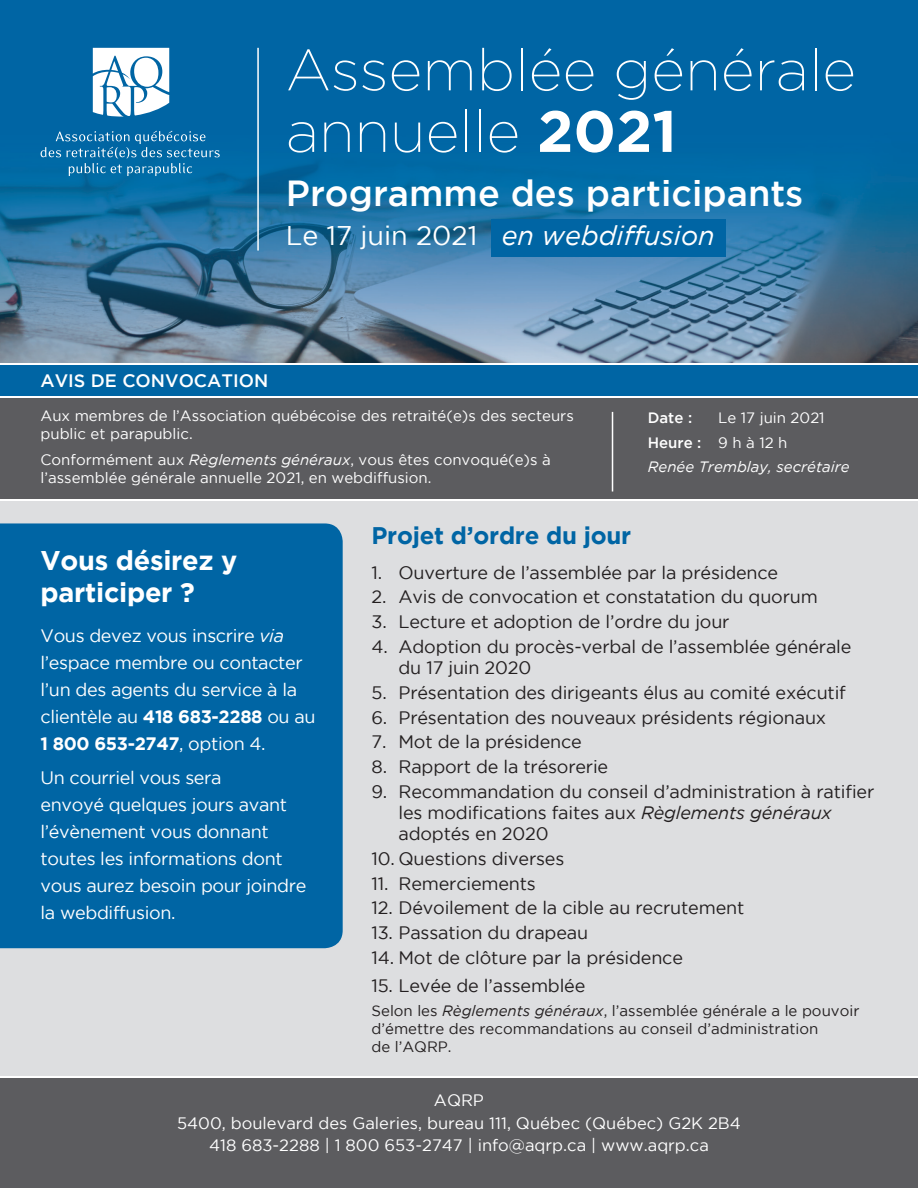
<style>
.page{position:relative;width:918px;height:1188px;background:#fff}
.page>*{position:absolute;margin:0;border:0;box-sizing:border-box;transform-origin:0 0}
.t1{font:200 58.2px/61.5px "Gotham";color:#fff}
.t2{font:500 36.15px "Gotham";color:#fff}
.t3{font:italic 27px "Gotham";color:#fff}
.t4{font:700 27px/32.4px "Gotham";letter-spacing:-.01em;color:#fff}
.t5{font:700 24px "Gotham";letter-spacing:-.01em;color:#0065a4}
.t6{font:18px/21px "Gotham";letter-spacing:-.01em;color:#231f20}
.t7{font:18px/27px "Gotham";letter-spacing:-.02em;color:#fff}
.t8{font:500 18px "Gotham";color:#fff}
.t9{font:16.5px/22.5px "Gotham";color:#fff;text-align:center}
.t10{font:15px/18px "Gotham";color:#fff}
.t11{font:15px/18px "Gotham";color:#231f20}
.t12{font:italic 15px/24.8px "Gotham";color:#fff}
.t13{font:500 15px "Gotham";color:#fff}
.s1{font-weight:700}
.s2{font-style:normal}
.s3{font-style:italic}
.s4{font-weight:500;font-style:normal}
</style>
<div class="page">
<div style="left:0;top:502px;width:918px;height:574px;background:#dddee0"></div>
<div style="left:0;top:523px;width:343px;height:425px;background:#0065a4"></div>
<img style="left:0;top:0;width:918px;height:363px">
<div style="left:0;top:398px;width:918px;height:101px;background:#5c5c5f"></div>
<div style="left:0;top:365px;width:918px;height:31px;background:#0065a4"></div>
<div style="left:0;top:1079px;width:918px;height:109px;background:#5c5c5f"></div>
<svg style="left:93px;top:48px;width:76px;height:69px"></svg>
<svg style="left:41px;top:131px;width:179px;height:45px;background:#1f7ab0"></svg>
<hr style="left:257px;top:48px;width:2px;height:203px;background:#fff">
<hr style="left:612px;top:412px;width:1px;height:80px;background:#fff">
<div style="left:491px;top:219px;width:235px;height:37px;background:#0065a4"></div>
<h1 class="t1" style="left:286px;top:38px;width:572px">Assemblée générale annuelle <span class="s1">2021</span></h1>
<h2 class="t2" style="left:286px;top:172px;width:519px">Programme des participants</h2>
<h3 class="t3" style="left:286px;top:221px;width:431px"><span class="s2">Le 17 juin 2021</span> en webdiffusion</h3>
<p class="t8" style="left:40px;top:370px;width:229px">AVIS DE CONVOCATION</p>
<p class="t10" style="left:40px;top:407px;width:535px">Aux membres de l’Association québécoise des retraité(e)s des secteurs public et parapublic.</p>
<p class="t10" style="left:40px;top:451px;width:512px">Conformément aux <span class="s3">Règlements généraux</span>, vous êtes convoqué(e)s à l’assemblée générale annuelle 2021, en webdiffusion.</p>
<p class="t12" style="left:648px;top:405px;width:203px;text-indent:71px"><span class="s2">Le 17 juin 2021<br></span><span class="s4">Heure :</span> <span class="s2">9 h à 12 h<br></span>Renée Tremblay, secrétaire</p>
<p class="t13" style="left:648px;top:409px;width:46px">Date :</p>
<h3 class="t4" style="left:41px;top:543px;width:198px">Vous désirez y participer ?</h3>
<p class="t7" style="left:41px;top:622px;width:276px">Vous devez vous inscrire <span class="s3">via </span>l’espace membre ou contacter l’un des agents du service à la clientèle au <span class="s1">418 683-2288</span> ou au<br><span class="s1">1 800 653-2747</span>, option 4.</p>
<p class="t7" style="left:41px;top:764px;width:267px">Un courriel vous sera<br>envoyé quelques jours avant l’évènement vous donnant toutes les informations dont vous aurez besoin pour joindre la webdiffusion.</p>
<h3 class="t5" style="left:372px;top:522px;width:261px">Projet d’ordre du jour</h3>
<p class="t6" style="left:372px;top:561px;width:408px">1. Ouverture de l’assemblée par la présidence</p>
<p class="t6" style="left:372px;top:586px;width:448px">2. Avis de convocation et constatation du quorum</p>
<p class="t6" style="left:372px;top:611px;width:360px">3. Lecture et adoption de l’ordre du jour</p>
<p class="t6" style="left:399px;top:636px;width:454px;text-indent:-27px">4. Adoption du procès-verbal de l’assemblée générale du 17 juin 2020</p>
<p class="t6" style="left:372px;top:682px;width:476px">5. Présentation des dirigeants élus au comité exécutif</p>
<p class="t6" style="left:372px;top:706px;width:456px">6. Présentation des nouveaux présidents régionaux</p>
<p class="t6" style="left:372px;top:731px;width:212px">7. Mot de la présidence</p>
<p class="t6" style="left:372px;top:756px;width:238px">8. Rapport de la trésorerie</p>
<p class="t6" style="left:399px;top:781px;width:477px;text-indent:-27px">9. Recommandation du conseil d’administration à ratifier les modifications faites aux <span class="s3">Règlements généraux </span>adoptés en 2020</p>
<p class="t6" style="left:372px;top:848px;width:194px">10. Questions diverses</p>
<p class="t6" style="left:372px;top:872px;width:166px">11. Remerciements</p>
<p class="t6" style="left:372px;top:897px;width:374px">12. Dévoilement de la cible au recrutement</p>
<p class="t6" style="left:372px;top:922px;width:218px">13. Passation du drapeau</p>
<p class="t6" style="left:372px;top:947px;width:313px">14. Mot de clôture par la présidence</p>
<p class="t6" style="left:372px;top:974px;width:215px">15. Levée de l’assemblée</p>
<p class="t11" style="left:372px;top:1002px;width:489px">Selon les <span class="s3">Règlements généraux</span>, l’assemblée générale a le pouvoir d’émettre des recommandations au conseil d’administration<br>de l’AQRP.</p>
<p class="t9" style="left:177px;top:1089px;width:565px">AQRP<br>5400, boulevard des Galeries, bureau 111, Québec (Québec) G2K 2B4<br>418 683-2288 | 1 800 653-2747 | info@aqrp.ca | www.aqrp.ca</p>
</div>
